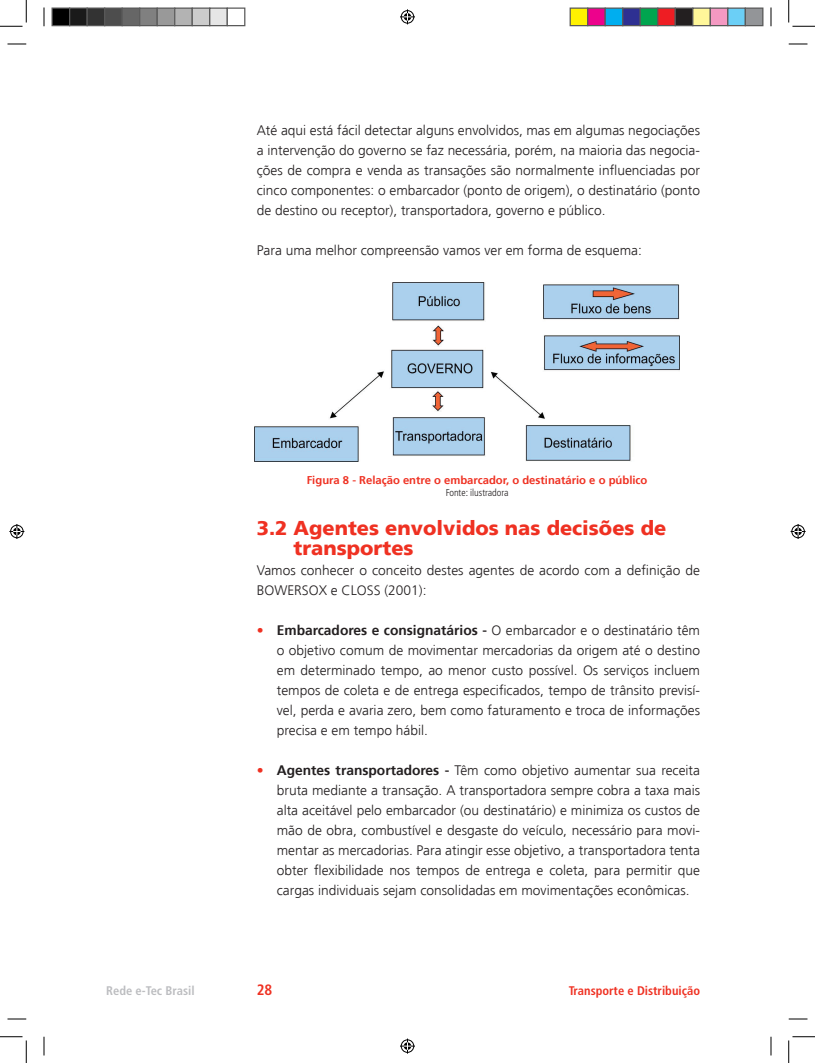
<style>
.page{position:relative;width:815px;height:1063px;background:#fff}
.page>*{position:absolute;margin:0;border:0;box-sizing:border-box;transform-origin:0 0}
.t1{font:900 20px/20px "Frutiger LT Std";color:#ef3122}
.t2{font:700 condensed 15px "Frutiger LT Std";color:#ef3122}
.t3{font:300 13.75px/20px "Frutiger LT Std";color:#231f20;text-align:justify}
.t4{font:700 condensed 12.5px "Frutiger LT Std";color:#ef3122}
.t5{font:700 condensed 12.5px "Frutiger LT Std";color:#bcbdc0}
.t6{font:700 11.25px "Frutiger LT Std";color:#ef3122}
.t7{font:300 condensed 10px "Frutiger LT Std";color:#231f20}
.s1{font-weight:700;color:#ef3122}
.s2{font-weight:700}
</style>
<div class="page">
<img style="left:254px;top:283px;width:425px;height:178px">
<svg style="left:8px;top:43px;width:18px;height:2px"></svg>
<svg style="left:788px;top:43px;width:19px;height:2px"></svg>
<svg style="left:8px;top:1018px;width:18px;height:1px"></svg>
<svg style="left:788px;top:1018px;width:19px;height:1px"></svg>
<svg style="left:43px;top:8px;width:2px;height:18px"></svg>
<svg style="left:43px;top:1036px;width:2px;height:19px"></svg>
<svg style="left:770px;top:8px;width:1px;height:18px"></svg>
<svg style="left:770px;top:1036px;width:1px;height:19px"></svg>
<svg style="left:0;top:0;width:27px;height:27px"></svg>
<svg style="left:0;top:1036px;width:27px;height:26px"></svg>
<svg style="left:788px;top:0;width:26px;height:27px"></svg>
<svg style="left:788px;top:1036px;width:26px;height:26px"></svg>
<svg style="left:400px;top:9px;width:15px;height:15px"></svg>
<svg style="left:400px;top:1038px;width:15px;height:15px"></svg>
<svg style="left:9px;top:524px;width:15px;height:15px"></svg>
<svg style="left:790px;top:524px;width:15px;height:15px"></svg>
<div style="left:52px;top:8px;width:18px;height:18px;background:#000"></div>
<div style="left:51px;top:8px;width:19px;height:18px;border:1px solid #595959"></div>
<div style="left:70px;top:8px;width:17px;height:18px;background:#1a1a1a"></div>
<div style="left:69px;top:8px;width:19px;height:18px;border:1px solid #595959"></div>
<div style="left:87px;top:8px;width:18px;height:18px;background:#333"></div>
<div style="left:86px;top:8px;width:19px;height:18px;border:1px solid #595959"></div>
<div style="left:105px;top:8px;width:17px;height:18px;background:#4d4d4d"></div>
<div style="left:104px;top:8px;width:19px;height:18px;border:1px solid #595959"></div>
<div style="left:122px;top:8px;width:18px;height:18px;background:#666"></div>
<div style="left:121px;top:8px;width:19px;height:18px;border:1px solid #595959"></div>
<div style="left:140px;top:8px;width:17px;height:18px;background:#808080"></div>
<div style="left:139px;top:8px;width:19px;height:18px;border:1px solid #595959"></div>
<div style="left:157px;top:8px;width:18px;height:18px;background:#999"></div>
<div style="left:156px;top:8px;width:19px;height:18px;border:1px solid #595959"></div>
<div style="left:175px;top:8px;width:17px;height:18px;background:#b3b3b3"></div>
<div style="left:174px;top:8px;width:19px;height:18px;border:1px solid #595959"></div>
<div style="left:192px;top:8px;width:18px;height:18px;background:#ccc"></div>
<div style="left:191px;top:8px;width:19px;height:18px;border:1px solid #595959"></div>
<div style="left:210px;top:8px;width:17px;height:18px;background:#e6e6e6"></div>
<div style="left:209px;top:8px;width:19px;height:18px;border:1px solid #595959"></div>
<div style="left:226px;top:8px;width:19px;height:18px;border:1px solid #595959"></div>
<div style="left:570px;top:8px;width:17px;height:18px;background:#fff101"></div>
<div style="left:569px;top:8px;width:19px;height:18px;border:1px solid #595959"></div>
<div style="left:587px;top:8px;width:18px;height:18px;background:#ed028c"></div>
<div style="left:587px;top:8px;width:18px;height:18px;border:1px solid #595959"></div>
<div style="left:605px;top:8px;width:17px;height:18px;background:#00aeef"></div>
<div style="left:604px;top:8px;width:19px;height:18px;border:1px solid #595959"></div>
<div style="left:622px;top:8px;width:18px;height:18px;background:#2e3092"></div>
<div style="left:622px;top:8px;width:18px;height:18px;border:1px solid #595959"></div>
<div style="left:640px;top:8px;width:17px;height:18px;background:#00a54f"></div>
<div style="left:639px;top:8px;width:19px;height:18px;border:1px solid #595959"></div>
<div style="left:657px;top:8px;width:18px;height:18px;background:#ee1d23"></div>
<div style="left:657px;top:8px;width:18px;height:18px;border:1px solid #595959"></div>
<div style="left:675px;top:8px;width:17px;height:18px;background:#231f20"></div>
<div style="left:674px;top:8px;width:19px;height:18px;border:1px solid #595959"></div>
<div style="left:692px;top:8px;width:18px;height:18px;background:#fff79a"></div>
<div style="left:692px;top:8px;width:18px;height:18px;border:1px solid #595959"></div>
<div style="left:710px;top:8px;width:17px;height:18px;background:#f499c2"></div>
<div style="left:709px;top:8px;width:19px;height:18px;border:1px solid #595959"></div>
<div style="left:727px;top:8px;width:18px;height:18px;background:#6bcff6"></div>
<div style="left:727px;top:8px;width:18px;height:18px;border:1px solid #595959"></div>
<div style="left:745px;top:8px;width:17px;height:18px;background:#939598"></div>
<div style="left:744px;top:8px;width:19px;height:18px;border:1px solid #595959"></div>
<p class="t3" style="left:257px;top:120px;width:444px">Até aqui está fácil detectar alguns envolvidos, mas em algumas negociações a intervenção do governo se faz necessária, porém, na maioria das negocia&shy;ções de compra e venda as transações são normalmente influenciadas por cinco componentes: o embarcador (ponto de origem), o destinatário (ponto de destino ou receptor), transportadora, governo e público.</p>
<p class="t3" style="left:257px;top:240px;width:386px">Para uma melhor compreensão vamos ver em forma de esquema:</p>
<p class="t6" style="left:306px;top:473px;width:342px">Figura 8 - Relação entre o embarcador, o destinatário e o público</p>
<p class="t7" style="left:445px;top:487px;width:64px">Fonte: ilustradora</p>
<h1 class="t1" style="left:293px;top:518px;width:374px;text-indent:-37px">3.2 Agentes envolvidos nas decisões de transportes</h1>
<p class="t3" style="left:257px;top:560px;width:444px">Vamos conhecer o conceito destes agentes de acordo com a definição de<br>BOWERSOX e CLOSS (2001):</p>
<p class="t3" style="left:277px;top:620px;width:424px;text-indent:-20px"><span class="s1">•</span> <span class="s2">Embarcadores e consignatários -</span> O embarcador e o destinatário têm o objetivo comum de movimentar mercadorias da origem até o destino em determinado tempo, ao menor custo possível. Os serviços incluem tempos de coleta e de entrega especificados, tempo de trânsito previsí&shy;vel, perda e avaria zero, bem como faturamento e troca de informações precisa e em tempo hábil.</p>
<p class="t3" style="left:277px;top:760px;width:424px;text-indent:-20px"><span class="s1">•</span> <span class="s2">Agentes transportadores -</span> Têm como objetivo aumentar sua receita bruta mediante a transação. A transportadora sempre cobra a taxa mais alta aceitável pelo embarcador (ou destinatário) e minimiza os custos de mão de obra, combustível e desgaste do veículo, necessário para movi&shy;mentar as mercadorias. Para atingir esse objetivo, a transportadora tenta obter flexibilidade nos tempos de entrega e coleta, para permitir que cargas individuais sejam consolidadas em movimentações econômicas.</p>
<p class="t5" style="left:106px;top:983px;width:90px">Rede e-Tec Brasil</p>
<p class="t2" style="left:257px;top:981px;width:17px">28</p>
<p class="t4" style="left:568px;top:983px;width:133px">Transporte e Distribuição</p>
</div>
